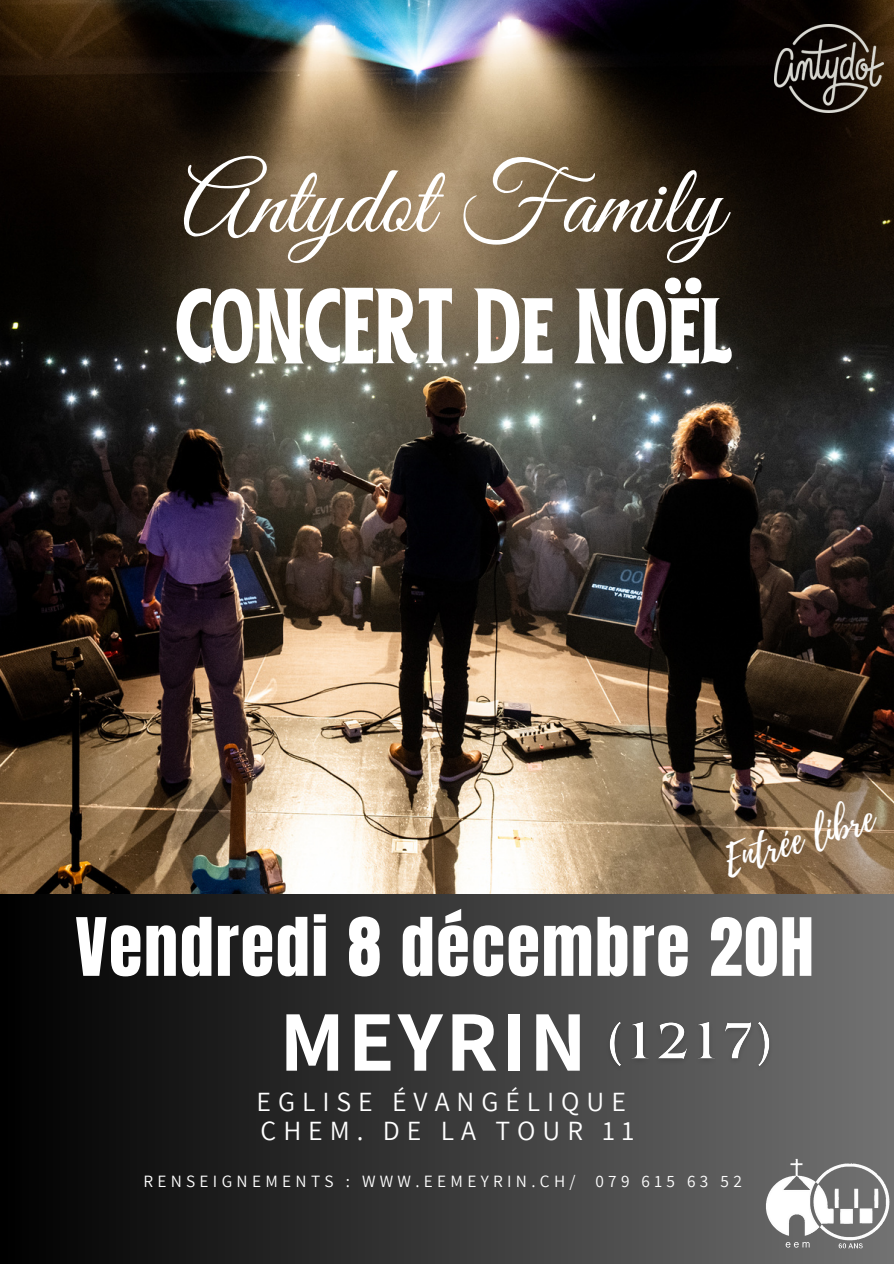
<style>
.page{position:relative;width:894px;height:1264px;background:#fff}
.page>*{position:absolute;margin:0;border:0;box-sizing:border-box;transform-origin:0 0}
.t1{font:135.9px "Welder Miles";color:#fff}
.t2{font:98.4px "Great Vibes";color:#fff}
.t3{font:700 86.25px "Assistant";letter-spacing:.035em;color:#fff}
.t4{font:68.25px "Anton";letter-spacing:.025em;color:#fff}
.t5{font:39px "Playlist Script";color:#fff}
.t6{font:27.75px "Assistant";letter-spacing:.25em;color:#fff}
.t7{font:17.25px "Assistant";letter-spacing:.25em;color:#fff}
</style>
<div class="page">
<div style="left:0;top:0;width:893px;height:1263px;background:linear-gradient(to right,#000,#727272)"></div>
<img style="left:761px;top:1158px;width:132px;height:90px">
<img style="left:0;top:0;width:893px;height:893px">
<img style="left:773px;top:25px;width:110px;height:88px">
<img style="left:602px;top:1016px;width:174px;height:59px">
<p class="t2" style="left:182px;top:148px;width:542px">Antydot Family</p>
<p class="t1" style="left:176px;top:256px;width:557px">CONCERTDeNOël</p>
<p class="t5" style="left:716px;top:834px;width:157px;rotate:-17deg">Entrée libre</p>
<p class="t4" style="left:75px;top:898px;width:740px">Vendredi 8 décembre 20H</p>
<p class="t3" style="left:279px;top:982px;width:308px">MEYRIN</p>
<p class="t6" style="left:256px;top:1082px;width:370px">EGLISE ÉVANGÉLIQUE</p>
<p class="t6" style="left:260px;top:1112px;width:375px">CHEM. DE LA TOUR 11</p>
<p class="t7" style="left:143px;top:1168px;width:599px">RENSEIGNEMENTS : WWW.EEMEYRIN.CH/ 079 615 63 52</p>
</div>
